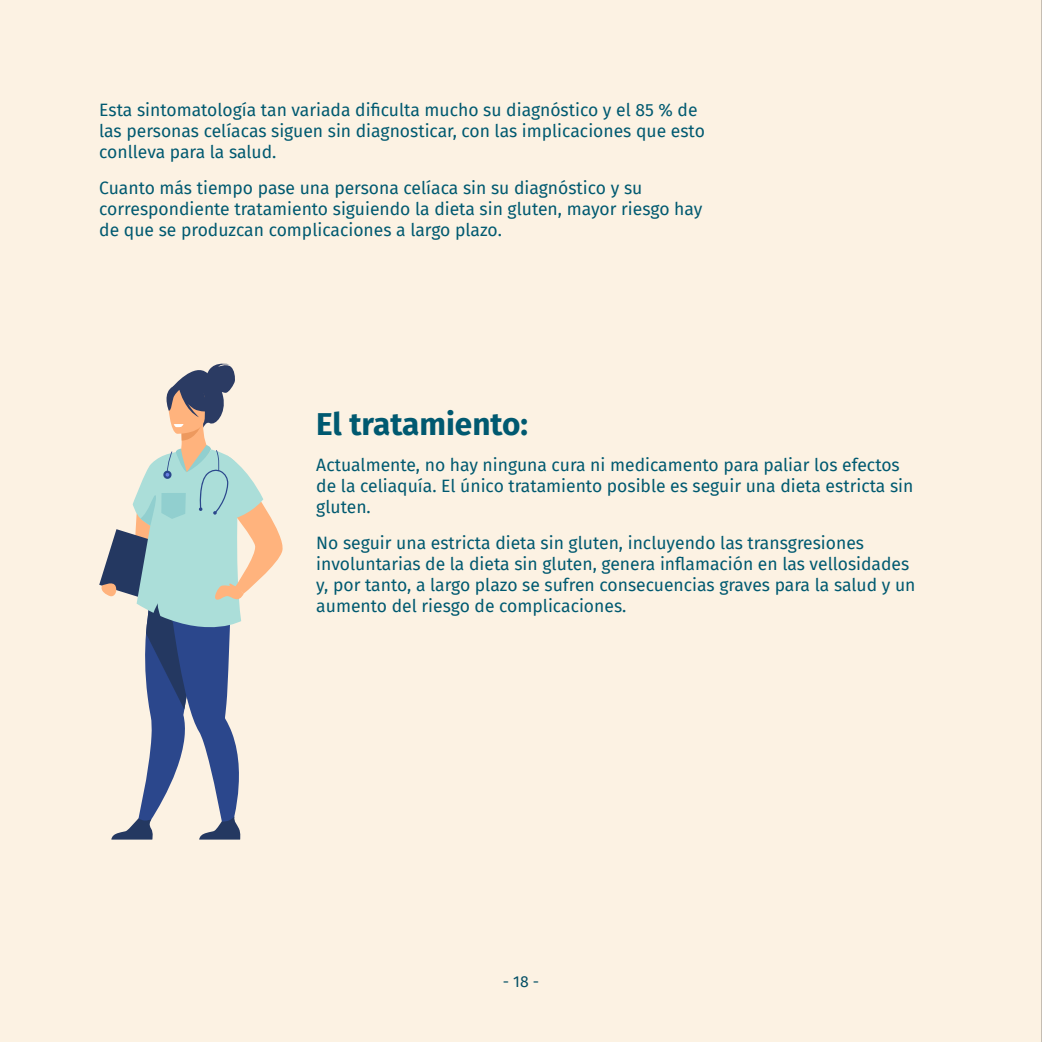
<style>
.page{position:relative;width:1042px;height:1042px;background:#fcf2e3}
.page>*{position:absolute;margin:0;border:0;box-sizing:border-box;transform-origin:0 0}
.t1{font:700 31.5px "Fira Sans";color:#005970}
.t2{font:17.5px/21px "Fira Sans";color:#005970}
.t3{font:15.75px "Fira Sans";color:#034f65}
</style>
<div class="page">
<hr style="left:1041px;top:0;width:1px;height:1042px;background:#000">
<svg style="left:99px;top:363px;width:184px;height:476px"></svg>
<p class="t2" style="left:99px;top:99px;width:607px">Esta sintomatología tan variada dificulta mucho su diagnóstico y el 85 % de las personas celíacas siguen sin diagnosticar, con las implicaciones que esto conlleva para la salud.</p>
<p class="t2" style="left:99px;top:176px;width:605px">Cuanto más tiempo pase una persona celíaca sin su diagnóstico y su correspondiente tratamiento siguiendo la dieta sin gluten, mayor riesgo hay de que se produzcan complicaciones a largo plazo.</p>
<h1 class="t1" style="left:316px;top:397px;width:213px">El tratamiento:</h1>
<p class="t2" style="left:316px;top:454px;width:599px">Actualmente, no hay ninguna cura ni medicamento para paliar los efectos de la celiaquía. El único tratamiento posible es seguir una dieta estricta sin gluten.</p>
<p class="t2" style="left:316px;top:531px;width:601px">No seguir una estricta dieta sin gluten, incluyendo las transgresiones involuntarias de la dieta sin gluten, genera inflamación en las vellosidades y, por tanto, a largo plazo se sufren consecuencias graves para la salud y un aumento del riesgo de complicaciones.</p>
<p class="t3" style="left:503px;top:970px;width:38px">- 18 -</p>
</div>
